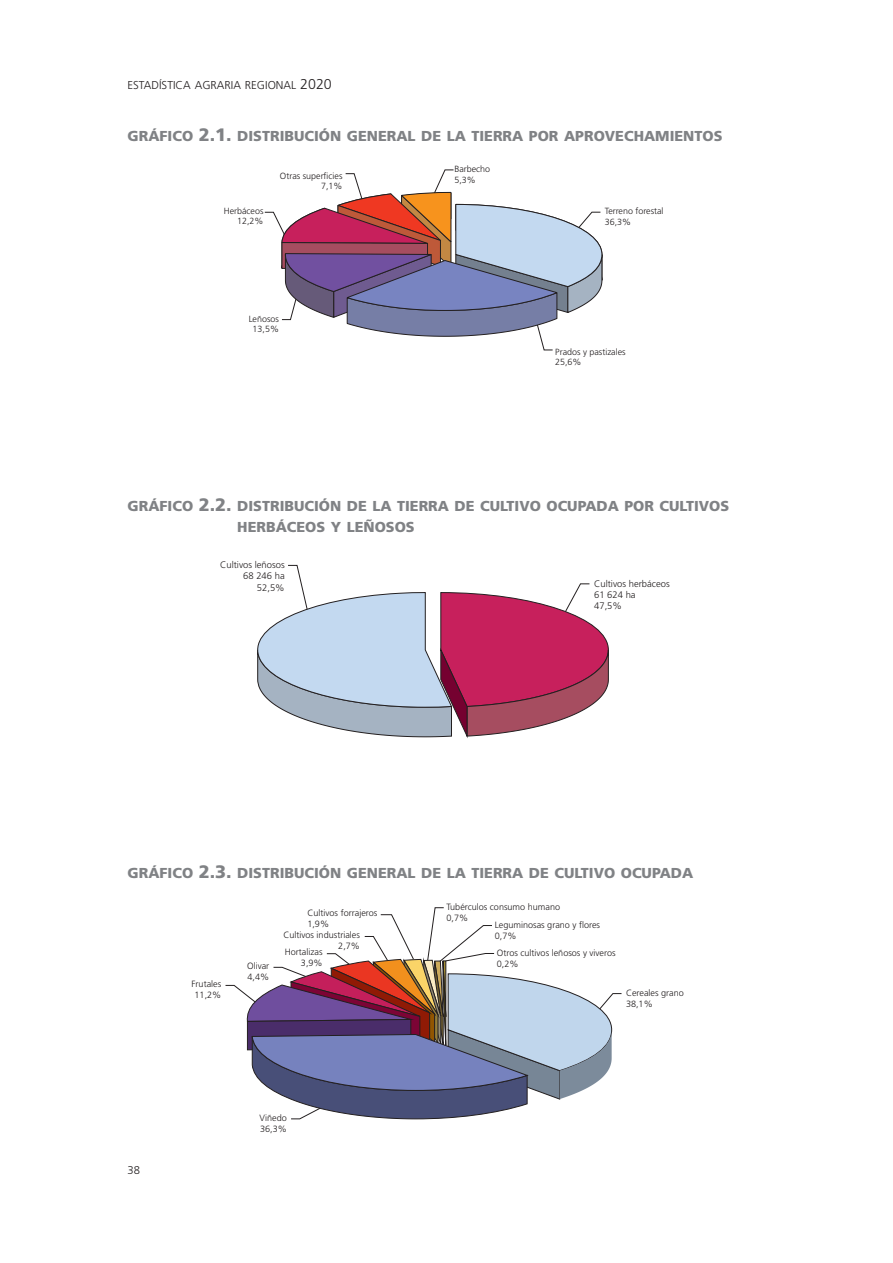
<style>
.page{position:relative;width:893px;height:1263px;background:#fff}
.page>*{position:absolute;margin:0;border:0;box-sizing:border-box;transform-origin:0 0}
.TEXTOS-Jerarquía_01{font:14.4px/21.6px "Frutiger LT Std Black SC800";color:#808285}
.t1{font:11.4px "Frutiger LT Std Light SC800";color:#231f20}
.t2{font:300 11.25px "Frutiger LT Std";color:#231f20}
.t3{font:300 9.45px/11.4px "Frutiger LT Std";color:#231f20;text-align:right}
.t4{font:300 9.15px/10.9px "Frutiger LT Std";color:#231f20}
.t5{font:300 9px/10.6px "Frutiger LT Std";color:#231f20}
.s1{font-size:14.25px}
.s2{font-size:18px}
</style>
<div class="page">
<svg style="left:264px;top:170px;width:338px;height:180px"></svg>
<svg style="left:257px;top:565px;width:352px;height:173px"></svg>
<svg style="left:225px;top:907px;width:397px;height:212px"></svg>
<p class="t1" style="left:128px;top:78px;width:206px">ESTADÍSTICA AGRARIA REGIONAL <span class="s1">2020</span></p>
<p class="TEXTOS-Jerarquía_01" style="left:128px;top:125px;width:596px">GRÁFICO <span class="s2">2.1.</span> DISTRIBUCIÓN GENERAL DE LA TIERRA POR APROVECHAMIENTOS</p>
<p class="t5" style="left:224px;top:205px;width:41px;text-align:right">Herbáceos<br>12,2%</p>
<p class="t5" style="left:280px;top:170px;width:64px;text-align:right">Otras superficies<br>7,1%</p>
<p class="t5" style="left:249px;top:313px;width:32px;text-align:center">Leñosos<br>13,5%</p>
<p class="t5" style="left:454px;top:164px;width:37px">Barbecho<br>5,3%</p>
<p class="t5" style="left:605px;top:206px;width:60px">Terreno forestal<br>36,3%</p>
<p class="t5" style="left:555px;top:346px;width:72px">Prados y pastizales<br>25,6%</p>
<p class="TEXTOS-Jerarquía_01" style="left:237px;top:495px;width:493px;text-indent:-110px">GRÁFICO <span class="s2">2.2.</span> DISTRIBUCIÓN DE LA TIERRA DE CULTIVO OCUPADA POR CULTIVOS<br>HERBÁCEOS Y LEÑOSOS</p>
<p class="t3" style="left:220px;top:559px;width:66px">Cultivos leñosos<br>68 246 ha<br>52,5%</p>
<p class="t3" style="left:594px;top:578px;width:77px;text-align:left">Cultivos herbáceos<br>61 624 ha<br>47,5%</p>
<p class="TEXTOS-Jerarquía_01" style="left:128px;top:862px;width:567px">GRÁFICO <span class="s2">2.3.</span> DISTRIBUCIÓN GENERAL DE LA TIERRA DE CULTIVO OCUPADA</p>
<p class="t2" style="left:128px;top:1163px;width:14px">38</p>
<p class="t4" style="left:192px;top:979px;width:31px;text-align:center">Frutales<br>11,2%</p>
<p class="t4" style="left:247px;top:960px;width:24px">Olivar<br>4,4%</p>
<p class="t4" style="left:307px;top:907px;width:71px">Cultivos forrajeros</p>
<p class="t4" style="left:307px;top:918px;width:23px">1,9%</p>
<p class="t4" style="left:283px;top:930px;width:78px">Cultivos industriales</p>
<p class="t4" style="left:338px;top:941px;width:23px">2,7%</p>
<p class="t4" style="left:285px;top:947px;width:39px;text-align:right">Hortalizas<br>3,9%</p>
<p class="t4" style="left:260px;top:1112px;width:29px">Viñedo<br>36,3%</p>
<p class="t4" style="left:446px;top:902px;width:115px">Tubérculos consumo humano<br>0,7%</p>
<p class="t4" style="left:495px;top:919px;width:107px">Leguminosas grano y flores<br>0,7%</p>
<p class="t4" style="left:497px;top:947px;width:120px">Otros cultivos leñosos y viveros<br>0,2%</p>
<p class="t4" style="left:626px;top:987px;width:59px">Cereales grano<br>38,1%</p>
</div>
